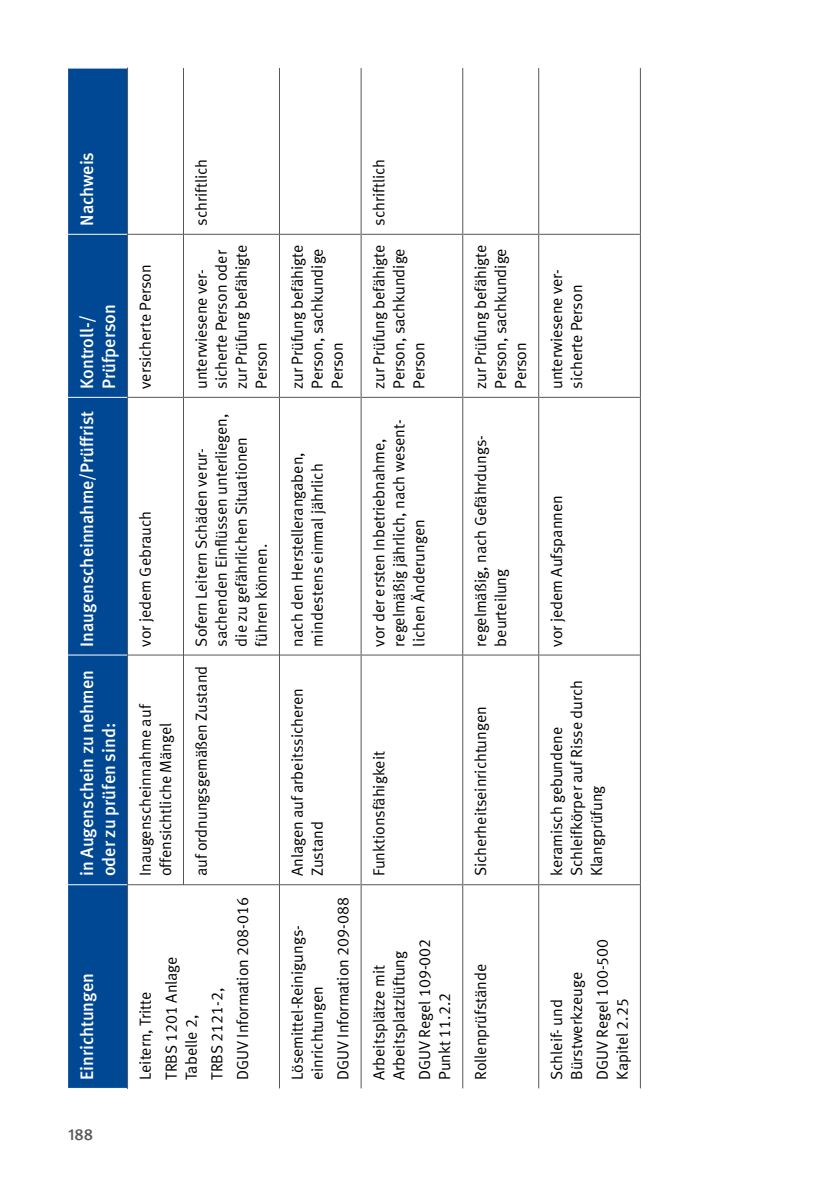
<style>
.page{position:relative;width:840px;height:1191px;background:#fff}
.page>*{position:absolute;margin:0;border:0;box-sizing:border-box;transform-origin:0 0}
.t1{font:500 18px/22px "DGUV Meta";color:#fff}
.Tabellen_und_Graphen_TI{font:16px/20px "DGUV Meta";color:#000}
.t2{font:500 16px "DGUV Meta";color:#565655}
</style>
<div class="page">
<div style="left:68px;top:69px;width:59px;height:1019px;background:#004893"></div>
<hr style="left:68px;top:654px;width:59px;height:1px;background:#fff">
<hr style="left:68px;top:397px;width:59px;height:1px;background:#fff">
<hr style="left:68px;top:884px;width:59px;height:1px;background:#fff">
<hr style="left:361px;top:884px;width:101px;height:1px;background:#565655">
<hr style="left:463px;top:884px;width:75px;height:1px;background:#565655">
<hr style="left:539px;top:884px;width:100px;height:1px;background:#565655">
<hr style="left:68px;top:234px;width:59px;height:1px;background:#fff">
<hr style="left:128px;top:234px;width:55px;height:1px;background:#565655">
<hr style="left:184px;top:234px;width:95px;height:1px;background:#565655">
<hr style="left:361px;top:234px;width:101px;height:1px;background:#565655">
<hr style="left:463px;top:234px;width:75px;height:1px;background:#565655">
<hr style="left:539px;top:234px;width:100px;height:1px;background:#565655">
<hr style="left:127px;top:884px;width:1px;height:205px;background:#565655">
<hr style="left:127px;top:655px;width:1px;height:229px;background:#565655">
<hr style="left:127px;top:397px;width:1px;height:258px;background:#565655">
<hr style="left:127px;top:234px;width:1px;height:163px;background:#565655">
<hr style="left:127px;top:68px;width:1px;height:166px;background:#565655">
<hr style="left:183px;top:655px;width:1px;height:230px;background:#565655">
<hr style="left:183px;top:397px;width:1px;height:258px;background:#565655">
<hr style="left:183px;top:234px;width:1px;height:163px;background:#565655">
<hr style="left:183px;top:68px;width:1px;height:166px;background:#565655">
<hr style="left:462px;top:884px;width:1px;height:204px;background:#565655">
<hr style="left:462px;top:655px;width:1px;height:229px;background:#565655">
<hr style="left:462px;top:397px;width:1px;height:258px;background:#565655">
<hr style="left:462px;top:234px;width:1px;height:163px;background:#565655">
<hr style="left:462px;top:68px;width:1px;height:166px;background:#565655">
<hr style="left:538px;top:884px;width:1px;height:204px;background:#565655">
<hr style="left:538px;top:655px;width:1px;height:229px;background:#565655">
<hr style="left:538px;top:397px;width:1px;height:258px;background:#565655">
<hr style="left:538px;top:234px;width:1px;height:163px;background:#565655">
<hr style="left:538px;top:68px;width:1px;height:166px;background:#565655">
<hr style="left:639px;top:655px;width:1px;height:229px;background:#565655">
<hr style="left:639px;top:397px;width:1px;height:258px;background:#565655">
<hr style="left:639px;top:234px;width:1px;height:163px;background:#565655">
<hr style="left:639px;top:68px;width:1px;height:166px;background:#565655">
<hr style="left:360px;top:884px;width:1px;height:204px;background:#565655">
<hr style="left:279px;top:655px;width:1px;height:229px;background:#565655">
<hr style="left:280px;top:884px;width:80px;height:1px;background:#565655">
<hr style="left:360px;top:655px;width:1px;height:229px;background:#565655">
<hr style="left:279px;top:397px;width:1px;height:258px;background:#565655">
<hr style="left:280px;top:654px;width:80px;height:1px;background:#565655">
<hr style="left:360px;top:397px;width:1px;height:258px;background:#565655">
<hr style="left:279px;top:234px;width:1px;height:163px;background:#565655">
<hr style="left:280px;top:397px;width:80px;height:1px;background:#565655">
<hr style="left:360px;top:234px;width:1px;height:163px;background:#565655">
<hr style="left:279px;top:68px;width:1px;height:166px;background:#565655">
<hr style="left:280px;top:234px;width:80px;height:1px;background:#565655">
<hr style="left:360px;top:68px;width:1px;height:166px;background:#565655">
<hr style="left:639px;top:884px;width:1px;height:204px;background:#565655">
<hr style="left:128px;top:884px;width:55px;height:1px;background:#565655">
<hr style="left:184px;top:884px;width:95px;height:1px;background:#565655">
<hr style="left:279px;top:884px;width:1px;height:204px;background:#565655">
<hr style="left:128px;top:654px;width:55px;height:1px;background:#565655">
<hr style="left:128px;top:397px;width:55px;height:1px;background:#565655">
<hr style="left:184px;top:654px;width:95px;height:1px;background:#565655">
<hr style="left:184px;top:397px;width:95px;height:1px;background:#565655">
<hr style="left:361px;top:654px;width:101px;height:1px;background:#565655">
<hr style="left:361px;top:397px;width:101px;height:1px;background:#565655">
<hr style="left:463px;top:654px;width:75px;height:1px;background:#565655">
<hr style="left:463px;top:397px;width:75px;height:1px;background:#565655">
<hr style="left:539px;top:654px;width:100px;height:1px;background:#565655">
<hr style="left:539px;top:397px;width:100px;height:1px;background:#565655">
<p class="t1" style="left:76px;top:226px;width:75px;rotate:-90deg">Nachweis</p>
<p class="t1" style="left:76px;top:389px;width:86px;text-indent:-258px;rotate:-90deg">Inaugenscheinnahme/Prüffrist Kontroll-/<br>Prüfperson</p>
<p class="t1" style="left:76px;top:876px;width:208px;rotate:-90deg">in Augenschein zu nehmen oder zu prüfen sind:</p>
<p class="t1" style="left:76px;top:1079px;width:108px;rotate:-90deg">Einrichtungen</p>
<p class="t2" style="left:68px;top:1124px;width:27px">188</p>
<p class="Tabellen_und_Graphen_TI" style="left:136px;top:389px;width:126px;rotate:-90deg">versicherte Person</p>
<p class="Tabellen_und_Graphen_TI" style="left:136px;top:646px;width:137px;rotate:-90deg">vor jedem Gebrauch</p>
<p class="Tabellen_und_Graphen_TI" style="left:136px;top:876px;width:174px;rotate:-90deg">Inaugenscheinnahme auf offensichtliche Mängel</p>
<p class="Tabellen_und_Graphen_TI" style="left:192px;top:226px;width:69px;rotate:-90deg">schriftlich</p>
<p class="Tabellen_und_Graphen_TI" style="left:192px;top:389px;width:146px;rotate:-90deg">unterwiesene ver&shy;sicherte Person oder zur Prüfung befähigte<br>Person</p>
<p class="Tabellen_und_Graphen_TI" style="left:192px;top:646px;width:235px;rotate:-90deg">Sofern Leitern Schäden verur&shy;sachenden Einflüssen unterliegen, die zu gefährlichen Situationen führen können.</p>
<p class="Tabellen_und_Graphen_TI" style="left:192px;top:876px;width:212px;rotate:-90deg">auf ordnungsgemäßen Zustand</p>
<p class="Tabellen_und_Graphen_TI" style="left:136px;top:1080px;width:89px;rotate:-90deg">Leitern, Tritte</p>
<p class="Tabellen_und_Graphen_TI" style="left:161px;top:1080px;width:125px;rotate:-90deg">TRBS 1201 Anlage<br>Tabelle 2,</p>
<p class="Tabellen_und_Graphen_TI" style="left:207px;top:1080px;width:93px;rotate:-90deg">TRBS 2121-2,</p>
<p class="Tabellen_und_Graphen_TI" style="left:233px;top:1080px;width:184px;rotate:-90deg">DGUV Information 208-016</p>
<p class="Tabellen_und_Graphen_TI" style="left:287px;top:389px;width:146px;rotate:-90deg">zur Prüfung befähigte<br>Person, sachkundige<br>Person</p>
<p class="Tabellen_und_Graphen_TI" style="left:287px;top:646px;width:196px;rotate:-90deg">nach den Herstellerangaben, mindestens einmal jährlich</p>
<p class="Tabellen_und_Graphen_TI" style="left:287px;top:876px;width:190px;rotate:-90deg">Anlagen auf arbeitssicheren<br>Zustand</p>
<p class="Tabellen_und_Graphen_TI" style="left:287px;top:1080px;width:154px;rotate:-90deg">Lösemittel-Reinigungs&shy;einrichtungen</p>
<p class="Tabellen_und_Graphen_TI" style="left:333px;top:1080px;width:184px;rotate:-90deg">DGUV Information 209-088</p>
<p class="Tabellen_und_Graphen_TI" style="left:369px;top:226px;width:69px;rotate:-90deg">schriftlich</p>
<p class="Tabellen_und_Graphen_TI" style="left:369px;top:389px;width:146px;rotate:-90deg">zur Prüfung befähigte<br>Person, sachkundige<br>Person</p>
<p class="Tabellen_und_Graphen_TI" style="left:369px;top:646px;width:227px;rotate:-90deg">vor der ersten Inbetriebnahme, regelmäßig jährlich, nach wesent&shy;lichen Änderungen</p>
<p class="Tabellen_und_Graphen_TI" style="left:369px;top:876px;width:126px;rotate:-90deg">Funktionsfähigkeit</p>
<p class="Tabellen_und_Graphen_TI" style="left:369px;top:1080px;width:131px;rotate:-90deg">Arbeitsplätze mit<br>Arbeitsplatzlüftung</p>
<p class="Tabellen_und_Graphen_TI" style="left:415px;top:1080px;width:142px;rotate:-90deg">DGUV Regel 109-002<br>Punkt 11.2.2</p>
<p class="Tabellen_und_Graphen_TI" style="left:471px;top:389px;width:146px;rotate:-90deg">zur Prüfung befähigte<br>Person, sachkundige<br>Person</p>
<p class="Tabellen_und_Graphen_TI" style="left:471px;top:646px;width:211px;rotate:-90deg">regelmäßig, nach Gefährdungs&shy;beurteilung</p>
<p class="Tabellen_und_Graphen_TI" style="left:471px;top:876px;width:171px;rotate:-90deg">Sicherheitseinrichtungen</p>
<p class="Tabellen_und_Graphen_TI" style="left:471px;top:1080px;width:117px;rotate:-90deg">Rollenprüfstände</p>
<p class="Tabellen_und_Graphen_TI" style="left:546px;top:389px;width:119px;rotate:-90deg">unterwiesene ver&shy;sicherte Person</p>
<p class="Tabellen_und_Graphen_TI" style="left:546px;top:646px;width:153px;rotate:-90deg">vor jedem Aufspannen</p>
<p class="Tabellen_und_Graphen_TI" style="left:546px;top:876px;width:198px;rotate:-90deg">keramisch gebundene<br>Schleifkörper auf Risse durch<br>Klangprüfung</p>
<p class="Tabellen_und_Graphen_TI" style="left:546px;top:1080px;width:109px;rotate:-90deg">Schleif- und<br>Bürstwerkzeuge</p>
<p class="Tabellen_und_Graphen_TI" style="left:592px;top:1080px;width:142px;rotate:-90deg">DGUV Regel 100-500<br>Kapitel 2.25</p>
</div>
